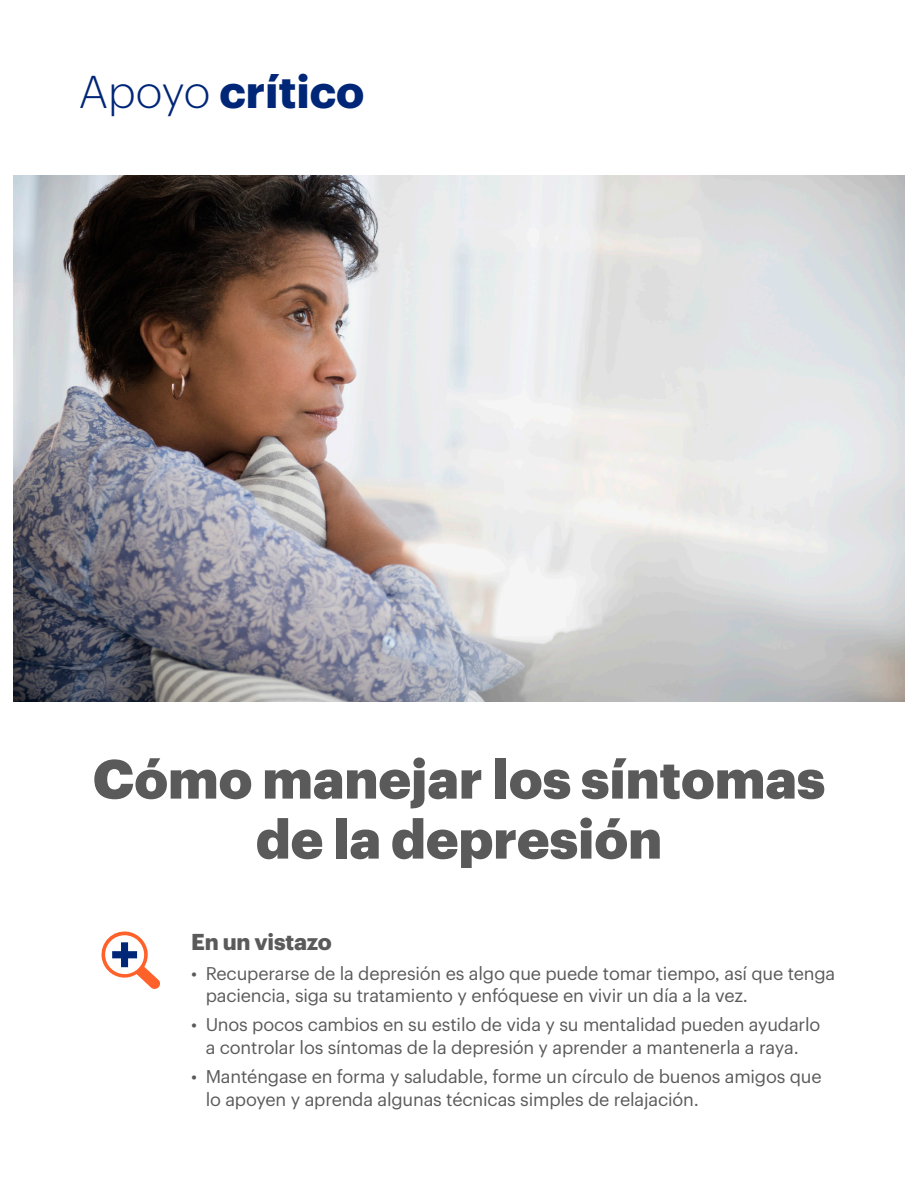
<style>
.page{position:relative;width:918px;height:1188px;background:#fff}
.page>*{position:absolute;margin:0;border:0;box-sizing:border-box;transform-origin:0 0}
.Headline{font:900 54px/60px "Graphik UHG";color:#5a5a5a;text-align:center}
.t1{font:700 45.3px "Graphik";color:#002677}
.Section_Subhead{font:700 22.5px "Graphik UHG";letter-spacing:-.01em;color:#5a5a5a}
.t2{font:18px/22.5px "Graphik UHG";letter-spacing:-.01em;color:#5a5a5a}
.s1{font-weight:300;font-size:45px}
</style>
<div class="page">
<img style="left:14px;top:176px;width:890px;height:526px">
<svg style="left:101px;top:931px;width:59px;height:58px"></svg>
<h2 class="t1" style="left:79px;top:56px;width:287px"><span class="s1">Apoyo</span> crítico</h2>
<p class="Headline" style="left:93px;top:744px;width:734px">Cómo manejar los síntomas de la depresión</p>
<p class="Section_Subhead" style="left:191px;top:925px;width:142px">En un vistazo</p>
<p class="t2" style="left:206px;top:960px;width:631px;text-indent:-15px">• Recuperarse de la depresión es algo que puede tomar tiempo, así que tenga paciencia, siga su tratamiento y enfóquese en vivir un día a la vez.</p>
<p class="t2" style="left:191px;top:1012px;width:631px;text-align:center">• Unos pocos cambios en su estilo de vida y su mentalidad pueden ayudarlo a controlar los síntomas de la depresión y aprender a mantenerla a raya.</p>
<p class="t2" style="left:206px;top:1064px;width:617px;text-indent:-15px">• Manténgase en forma y saludable, forme un círculo de buenos amigos que lo apoyen y aprenda algunas técnicas simples de relajación.</p>
</div>
